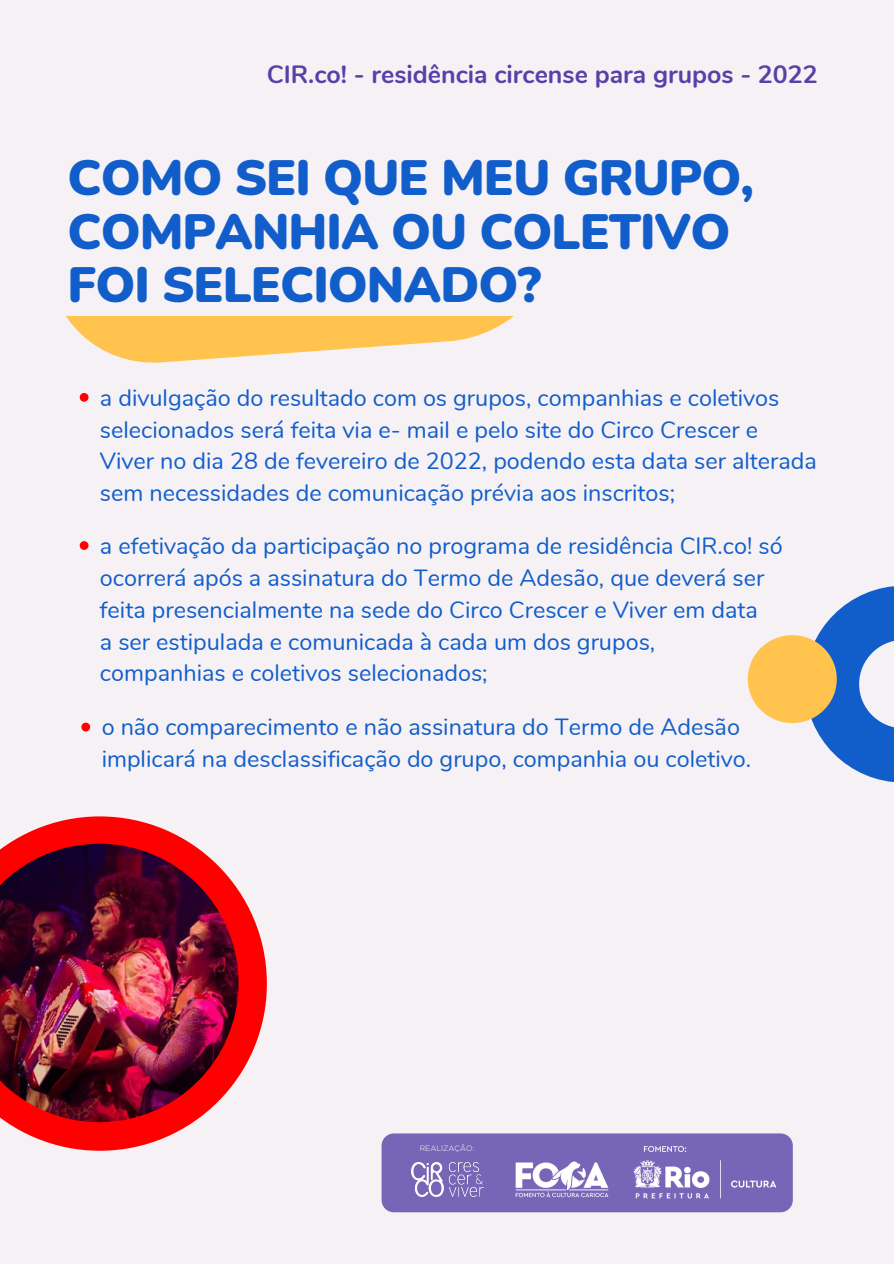
<style>
.page{position:relative;width:894px;height:1264px;background:#fff}
.page>*{position:absolute;margin:0;border:0;box-sizing:border-box;transform-origin:0 0}
.t1{font:900 49.5px/53.6px "Nunito";letter-spacing:-.02em;color:#115ecb}
.t2{font:700 24.9px "Nunito";color:#5a3fa8}
.t3{font:23.4px/32px "Nunito";color:#115ecb}
.t4{font:300 7.65px "Gotham";color:#fff}
</style>
<div class="page">
<div style="left:0;top:0;width:893px;height:1263px;background:#f6f1f4"></div>
<svg style="left:804px;top:586px;width:89px;height:196px"></svg>
<svg style="left:6px;top:816px;width:261px;height:334px"></svg>
<img style="left:0;top:843px;width:238px;height:279px">
<div style="left:747px;top:635px;width:89px;height:88px;background:#ffc34e;border-radius:50%"></div>
<svg style="left:66px;top:316px;width:448px;height:47px;fill:#ffc34e"></svg>
<div style="left:80px;top:393px;width:8px;height:9px;background:#f00;border-radius:50%"></div>
<div style="left:80px;top:541px;width:8px;height:9px;background:#f00;border-radius:50%"></div>
<div style="left:81px;top:722px;width:9px;height:9px;background:#f00;border-radius:50%"></div>
<div style="left:381px;top:1133px;width:411px;height:79px;background:#7766b7;border-radius:12px"></div>
<img style="left:411px;top:1162px;width:72px;height:34px">
<img style="left:515px;top:1160px;width:262px;height:39px">
<img style="left:644px;top:1138px;width:149px;height:18px">
<p class="t2" style="left:267px;top:57px;width:552px">CIR.co! - residência circense para grupos - 2022</p>
<p class="t1" style="left:68px;top:152px;width:687px">COMO SEI QUE MEU GRUPO,<br>COMPANHIA OU COLETIVO<br>FOI SELECIONADO?</p>
<p class="t3" style="left:100px;top:382px;width:718px">a divulgação do resultado com os grupos, companhias e coletivos selecionados será feita via e- mail e pelo site do Circo Crescer e Viver no dia 28 de fevereiro de 2022, podendo esta data ser alterada sem necessidades de comunicação prévia aos inscritos;</p>
<p class="t3" style="left:100px;top:530px;width:684px">a efetivação da participação no programa de residência CIR.co! só ocorrerá após a assinatura do Termo de Adesão, que deverá ser</p>
<p class="t3" style="left:100px;top:594px;width:659px">feita presencialmente na sede do Circo Crescer e Viver em data</p>
<p class="t3" style="left:100px;top:626px;width:556px">a ser estipulada e comunicada à cada um dos grupos,</p>
<p class="t3" style="left:100px;top:657px;width:389px">companhias e coletivos selecionados;</p>
<p class="t3" style="left:102px;top:711px;width:651px">o não comparecimento e não assinatura do Termo de Adesão implicará na desclassificação do grupo, companhia ou coletivo.</p>
<p class="t4" style="left:419px;top:1143px;width:56px">REALIZAÇÃO:</p>
</div>
